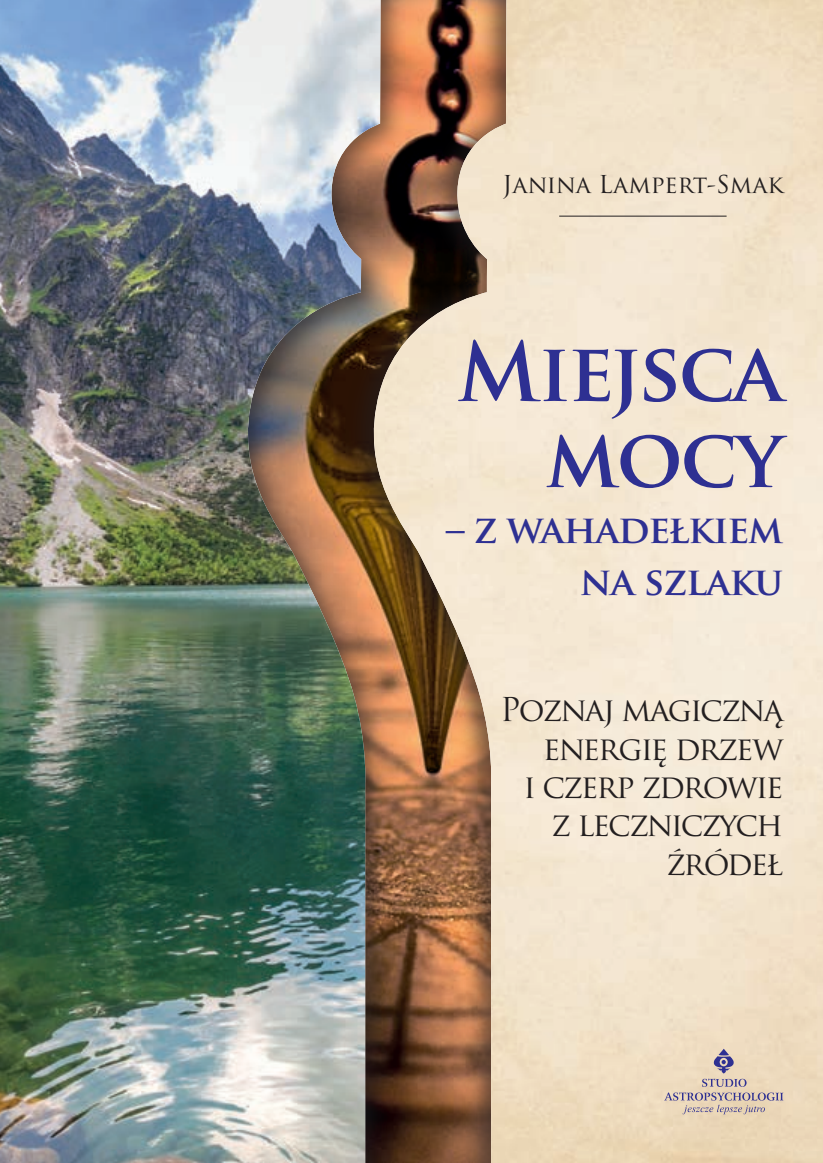
<style>
.page{position:relative;width:823px;height:1163px;background:#fff}
.page>*{position:absolute;margin:0;border:0;box-sizing:border-box;transform-origin:0 0}
.t1{font:700 80px/86px "Trajan Pro";letter-spacing:-.03em;color:#2e3092;text-align:right}
.t2{font:700 38px/52px "Trajan Pro";letter-spacing:-.03em;color:#2e3092;text-align:right}
.t3{font:32px/38.4px "Trajan Pro";letter-spacing:-.06em;color:#231f20;text-align:right}
.t4{font:24px "Trajan Pro";color:#231f20}
</style>
<div class="page">
<img style="left:0;top:0;width:249px;height:1162px">
<div style="left:249px;top:0;width:573px;height:1162px;background:#231f20;opacity:.6"></div>
<img style="left:267px;top:0;width:90px;height:1162px">
<img style="left:357px;top:0;width:465px;height:1162px">
<hr style="left:559px;top:215px;width:167px;height:1px;background:#231f20">
<svg style="left:663px;top:1048px;width:119px;height:66px;background:#dac8b7"></svg>
<p class="t4" style="left:502px;top:169px;width:282px">Janina Lampert-Smak</p>
<h1 class="t1" style="left:456px;top:330px;width:328px">Miejsca mocy</h1>
<p class="t2" style="left:445px;top:503px;width:339px">– z wahadełkiem na szlaku</p>
<p class="t3" style="left:499px;top:690px;width:285px">Poznaj magiczną energię drzew<br>i czerp zdrowie z leczniczych źródeł</p>
</div>
